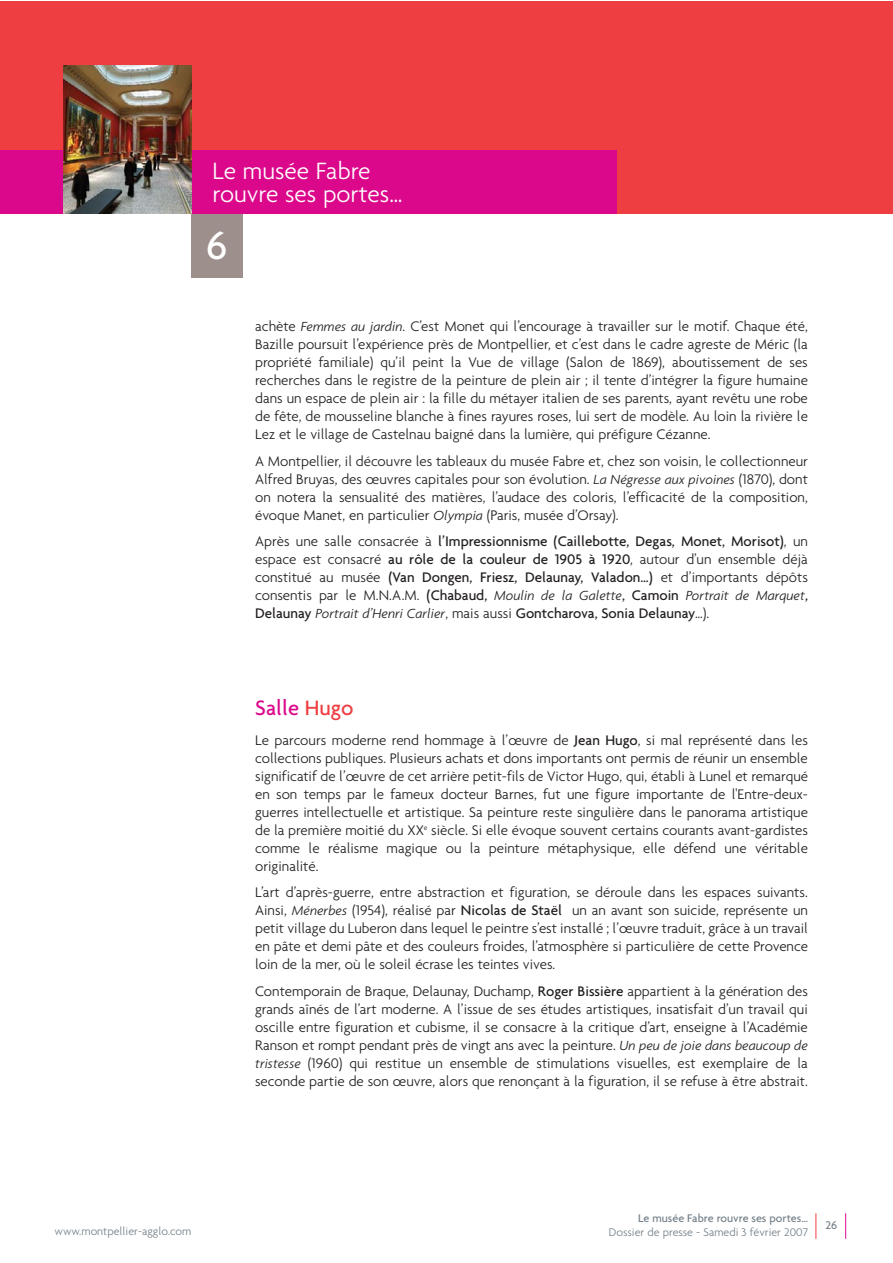
<style>
.page{position:relative;width:893px;height:1263px;background:#fff}
.page>*{position:absolute;margin:0;border:0;box-sizing:border-box;transform-origin:0 0}
.t1{font:500 42px "Agenda";color:#fff}
.t2{font:300 25.5px/22.5px "Agenda";color:#fff}
.t3{font:500 22.5px "Agenda";color:#dc088c}
.t4{font:300 15px/18px "Agenda";color:#231f20;text-align:justify}
.t5{font:500 15px/18px "Agenda";color:#231f20;text-align:justify}
.t6{font:italic 300 14.25px "Agenda";color:#231f20}
.t7{font:300 12px "Agenda";color:#758088}
.t8{font:500 12px "Agenda";color:#758088}
.s1{font-style:italic;font-size:14.25px}
.s2{font-weight:300}
.s3{font-style:normal;font-size:15px}
.s4{font-weight:500;font-style:normal;font-size:15px}
.s5{font-weight:300;font-style:italic;font-size:14.25px}
.s6{color:#ef3e42}
.s7{font-weight:500}
</style>
<div class="page">
<svg style="left:815px;top:1213px;width:1px;height:26px"></svg>
<svg style="left:845px;top:1213px;width:1px;height:26px"></svg>
<div style="left:0;top:1px;width:893px;height:213px;background:#ef3e42"></div>
<div style="left:191px;top:214px;width:51px;height:64px;background:#9d908c"></div>
<div style="left:0;top:150px;width:617px;height:64px;background:#dc088c"></div>
<img style="left:64px;top:65px;width:127px;height:149px">
<h2 class="t2" style="left:213px;top:162px;width:191px">Le musée Fabre rouvre ses portes…</h2>
<h1 class="t1" style="left:206px;top:229px;width:23px">6</h1>
<p class="t4" style="left:255px;top:318px;width:554px">achète <span class="s1">Femmes au jardin</span>. C’est Monet qui l’encourage à travailler sur le motif. Chaque été, Bazille poursuit l’expérience près de Montpellier, et c’est dans le cadre agreste de Méric (la propriété familiale) qu’il peint la Vue de village (Salon de 1869), aboutissement de ses recherches dans le registre de la peinture de plein air ; il tente d’intégrer la figure humaine dans un espace de plein air : la fille du métayer italien de ses parents, ayant revêtu une robe de fête, de mousseline blanche à fines rayures roses, lui sert de modèle. Au loin la rivière le Lez et le village de Castelnau baigné dans la lumière, qui préfigure Cézanne.</p>
<p class="t4" style="left:255px;top:453px;width:554px">A Montpellier, il découvre les tableaux du musée Fabre et, chez son voisin, le collectionneur Alfred Bruyas, des œuvres capitales pour son évolution. <span class="s1">La Négresse aux pivoines</span> (1870), dont on notera la sensualité des matières, l’audace des coloris, l’efficacité de la composition, évoque Manet, en particulier <span class="s1">Olympia</span> (Paris, musée d’Orsay).</p>
<p class="t5" style="left:255px;top:533px;width:554px"><span class="s2">Après une salle consacrée à</span> l’Impressionnisme (Caillebotte, Degas, Monet, Morisot)<span class="s2">, un espace est consacré</span> au rôle de la couleur de 1905 à 1920<span class="s2">, autour d’un ensemble déjà constitué au musée</span> (Van Dongen, Friesz, Delaunay, Valadon…) <span class="s2">et d’importants dépôts</span></p>
<p class="t6" style="left:255px;top:590px;width:554px"><span class="s3">consentis par le M.N.A.M.</span> <span class="s4">(Chabaud,</span> Moulin de la Galette<span class="s4">, Camoin</span> Portrait de Marquet<span class="s4">,</span></p>
<p class="t5" style="left:255px;top:605px;width:456px">Delaunay <span class="s5">Portrait d’Henri Carlier</span><span class="s2">, mais aussi</span> Gontcharova, Sonia Delaunay<span class="s2">…).</span></p>
<h3 class="t3" style="left:255px;top:698px;width:100px">Salle <span class="s6">Hugo</span></h3>
<p class="t4" style="left:255px;top:732px;width:554px">Le parcours moderne rend hommage à l’œuvre de <span class="s7">Jean Hugo</span>, si mal représenté dans les collections publiques. Plusieurs achats et dons importants ont permis de réunir un ensemble significatif de l’œuvre de cet arrière petit-fils de Victor Hugo, qui, établi à Lunel et remarqué en son temps par le fameux docteur Barnes, fut une figure importante de l'Entre-deux&shy;guerres intellectuelle et artistique. Sa peinture reste singulière dans le panorama artistique de la première moitié du XX<sup>e</sup> siècle. Si elle évoque souvent certains courants avant-gardistes comme le réalisme magique ou la peinture métaphysique, elle défend une véritable originalité.</p>
<p class="t4" style="left:255px;top:885px;width:554px">L’art d’après-guerre, entre abstraction et figuration, se déroule dans les espaces suivants.<br>Ainsi, <span class="s1">Ménerbes</span> (1954), réalisé par <span class="s7">Nicolas de Staël</span> un an avant son suicide, représente un petit village du Luberon dans lequel le peintre s’est installé ; l’œuvre traduit, grâce à un travail en pâte et demi pâte et des couleurs froides, l’atmosphère si particulière de cette Provence loin de la mer, où le soleil écrase les teintes vives.</p>
<p class="t4" style="left:255px;top:983px;width:554px">Contemporain de Braque, Delaunay, Duchamp, <span class="s7">Roger Bissière</span> appartient à la génération des grands aînés de l’art moderne. A l’issue de ses études artistiques, insatisfait d’un travail qui oscille entre figuration et cubisme, il se consacre à la critique d’art, enseigne à l’Académie Ranson et rompt pendant près de vingt ans avec la peinture. <span class="s1">Un peu de joie dans beaucoup de tristesse</span> (1960) qui restitue un ensemble de stimulations visuelles, est exemplaire de la seconde partie de son œuvre, alors que renonçant à la figuration, il se refuse à être abstrait.</p>
<p class="t7" style="left:55px;top:1226px;width:138px">www.montpellier-agglo.com</p>
<p class="t8" style="left:638px;top:1213px;width:171px">Le musée Fabre rouvre ses portes…</p>
<p class="t7" style="left:609px;top:1227px;width:200px">Dossier de presse - Samedi 3 février 2007</p>
<p class="t8" style="left:825px;top:1220px;width:13px">26</p>
</div>
